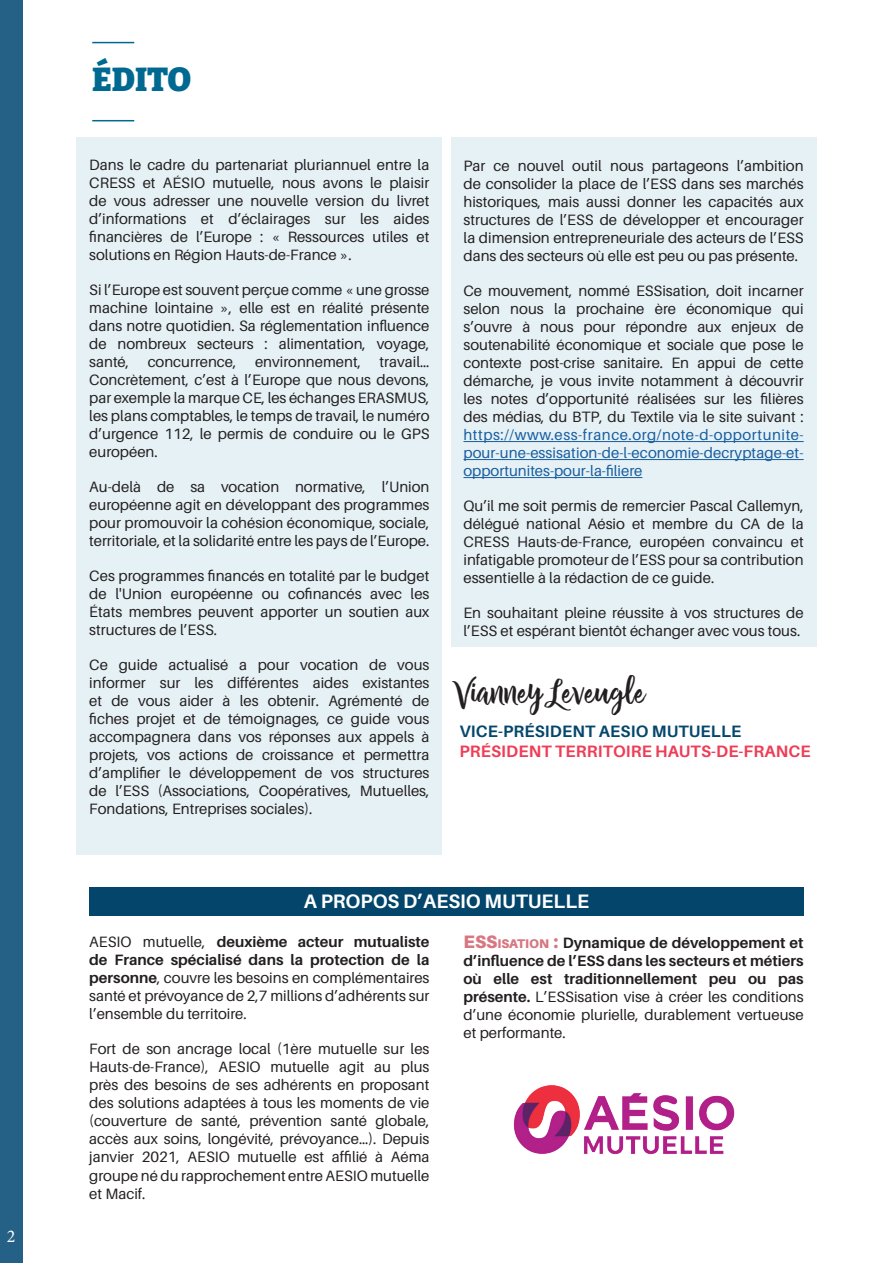
<style>
.page{position:relative;width:893px;height:1263px;background:#fff}
.page>*{position:absolute;margin:0;border:0;box-sizing:border-box;transform-origin:0 0}
.t1{font:37.5px "Chamelia Script";color:#231f20}
.t2{font:900 33px "Bitter";letter-spacing:-.01em;color:#006991}
.t3{font:700 19.5px "Aileron";color:#fff}
.t4{font:18px "Minion Pro";color:#fff}
.t5{font:700 16.5px "Aileron";letter-spacing:.01em;color:#ee3d56}
.t6{font:700 16.5px "Aileron";letter-spacing:.01em;color:#05476c}
.t7{font:15px/18px "Aileron";color:#231f20;text-align:justify}
.t8{font:700 15px/18px "Aileron";color:#231f20;text-align:justify}
.t9{font:15px/18px "Aileron";letter-spacing:.005em;color:#175d9e;text-align:justify}
.s1{font-weight:700}
.s2{font-weight:900;font-size:18px;color:#d77781}
.s3{font-weight:900;font-size:12.6px;color:#d77781}
.s4{font-weight:400}
</style>
<div class="page">
<div style="left:451px;top:137px;width:365px;height:509px;background:#e6f1f6"></div>
<div style="left:0;top:0;width:22px;height:1263px;background:#256187"></div>
<div style="left:77px;top:137px;width:365px;height:718px;background:#e6f1f6"></div>
<hr style="left:92px;top:42px;width:42px;height:1px;background:#006991">
<hr style="left:92px;top:120px;width:42px;height:1px;background:#006991">
<div style="left:89px;top:887px;width:715px;height:28px;background:#04466b"></div>
<img style="left:513px;top:1085px;width:222px;height:70px">
<hr style="left:463px;top:441px;width:341px;height:1px;background:#175d9e">
<hr style="left:463px;top:459px;width:341px;height:1px;background:#175d9e">
<hr style="left:463px;top:477px;width:179px;height:1px;background:#175d9e">
<p class="t4" style="left:7px;top:1224px;width:10px">2</p>
<h2 class="t2" style="left:92px;top:59px;width:101px">ÉDITO</h2>
<p class="t7" style="left:89px;top:156px;width:342px">Dans le cadre du partenariat pluriannuel entre la CRESS et AÉSIO mutuelle, nous avons le plaisir de vous adresser une nouvelle version du livret d’informations et d’éclairages sur les aides financières de l’Europe : « Ressources utiles et solutions en Région Hauts-de-France ».</p>
<p class="t7" style="left:89px;top:281px;width:342px">Si l’Europe est souvent perçue comme « une grosse machine lointaine », elle est en réalité présente dans notre quotidien. Sa réglementation influence de nombreux secteurs : alimentation, voyage, santé, concurrence, environnement, travail… Concrètement, c’est à l’Europe que nous devons, par exemple la marque CE, les échanges ERASMUS, les plans comptables, le temps de travail, le numéro d’urgence 112, le permis de conduire ou le GPS européen.</p>
<p class="t7" style="left:89px;top:478px;width:342px">Au-delà de sa vocation normative, l’Union européenne agit en développant des programmes pour promouvoir la cohésion économique, sociale, territoriale, et la solidarité entre les pays de l’Europe.</p>
<p class="t7" style="left:89px;top:567px;width:342px">Ces programmes financés en totalité par le budget de l'Union européenne ou cofinancés avec les États membres peuvent apporter un soutien aux structures de l’ESS.</p>
<p class="t7" style="left:89px;top:656px;width:342px">Ce guide actualisé a pour vocation de vous informer sur les différentes aides existantes et de vous aider à les obtenir. Agrémenté de fiches projet et de témoignages, ce guide vous accompagnera dans vos réponses aux appels à projets, vos actions de croissance et permettra d’amplifier le développement de vos structures de l’ESS (Associations, Coopératives, Mutuelles, Fondations, Entreprises sociales).</p>
<p class="t7" style="left:463px;top:157px;width:342px">Par ce nouvel outil nous partageons l’ambition de consolider la place de l’ESS dans ses marchés historiques, mais aussi donner les capacités aux structures de l’ESS de développer et encourager la dimension entrepreneuriale des acteurs de l’ESS dans des secteurs où elle est peu ou pas présente.</p>
<p class="t7" style="left:463px;top:282px;width:342px">Ce mouvement, nommé ESSisation, doit incarner selon nous la prochaine ère économique qui s’ouvre à nous pour répondre aux enjeux de soutenabilité économique et sociale que pose le contexte post-crise sanitaire. En appui de cette démarche, je vous invite notamment à découvrir les notes d’opportunité réalisées sur les filières des médias, du BTP, du Textile via le site suivant :</p>
<p class="t9" style="left:463px;top:426px;width:342px">https://www.ess-france.org/note-d-opportunite&shy;pour-une-essisation-de-l-economie-decryptage-et&shy;opportunites-pour-la-filiere</p>
<p class="t7" style="left:463px;top:497px;width:342px">Qu’il me soit permis de remercier Pascal Callemyn, délégué national Aésio et membre du CA de la CRESS Hauts-de-France, européen convaincu et infatigable promoteur de l’ESS pour sa contribution essentielle à la rédaction de ce guide.</p>
<p class="t7" style="left:463px;top:604px;width:342px">En souhaitant pleine réussite à vos structures de l’ESS et espérant bientôt échanger avec vous tous.</p>
<h1 class="t1" style="left:452px;top:670px;width:195px">Vianney Leveugle</h1>
<p class="t6" style="left:459px;top:722px;width:284px">VICE-PRÉSIDENT AESIO MUTUELLE</p>
<p class="t5" style="left:459px;top:741px;width:353px">PRÉSIDENT TERRITOIRE HAUTS-DE-FRANCE</p>
<h3 class="t3" style="left:304px;top:891px;width:287px">A PROPOS D’AESIO MUTUELLE</h3>
<p class="t7" style="left:89px;top:933px;width:342px">AESIO mutuelle, <span class="s1">deuxième acteur mutualiste de France spécialisé dans la protection de la personne</span>, couvre les besoins en complémentaires santé et prévoyance de 2,7 millions d’adhérents sur l’ensemble du territoire.</p>
<p class="t7" style="left:89px;top:1040px;width:342px">Fort de son ancrage local (1ère mutuelle sur les Hauts-de-France), AESIO mutuelle agit au plus près des besoins de ses adhérents en proposant des solutions adaptées à tous les moments de vie (couverture de santé, prévention santé globale, accès aux soins, longévité, prévoyance…). Depuis janvier 2021, AESIO mutuelle est affilié à Aéma groupe né du rapprochement entre AESIO mutuelle et Macif.</p>
<p class="t8" style="left:463px;top:934px;width:342px"><span class="s2">ESS</span><span class="s3">ISATION</span> <span class="s2">:</span> Dynamique de développement et d’influence de l’ESS dans les secteurs et métiers où elle est traditionnellement peu ou pas présente. <span class="s4">L’ESSisation vise à créer les conditions d’une économie plurielle, durablement vertueuse et performante.</span></p>
</div>
